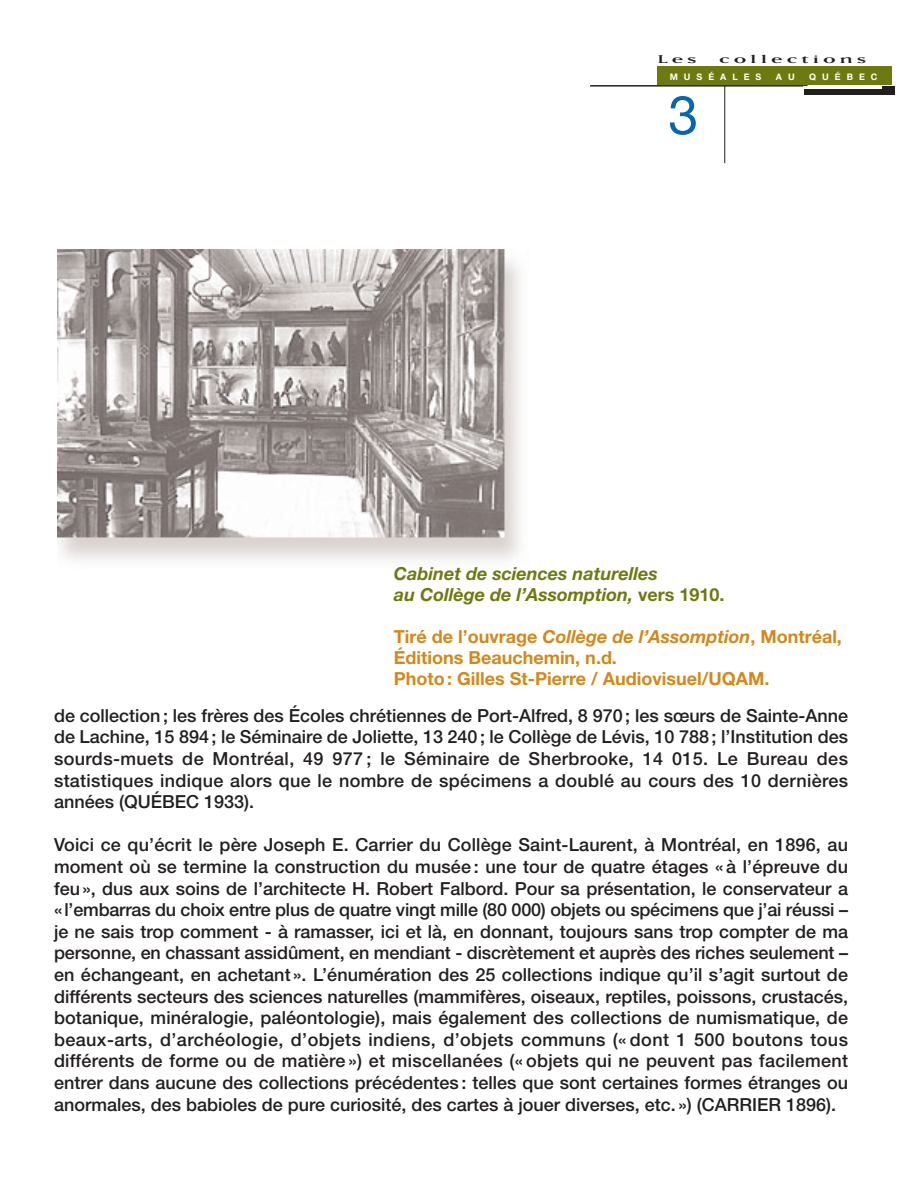
<style>
.page{position:relative;width:918px;height:1188px;background:#fff}
.page>*{position:absolute;margin:0;border:0;box-sizing:border-box;transform-origin:0 0}
.t1{font:54px "Helvetica Neue";color:#0766ad}
.t2{font:500 18px/21.6px "Helvetica Neue";color:#231f20;text-align:justify}
.t3{font:700 18px/21px "Helvetica Neue";color:#d48819}
.t4{font:italic 700 18px/21px "Helvetica Neue";color:#6e7a10}
.t5{font:13.2px "Matrix Wide";letter-spacing:.295em;color:#231f20}
.t6{font:700 9px "Helvetica Neue";letter-spacing:.665em;color:#fff}
.s1{font-style:normal}
.s2{font-style:italic}
</style>
<div class="page">
<div style="left:658px;top:67px;width:234px;height:18px;background:#6e7a10"></div>
<hr style="left:724px;top:85px;width:1px;height:78px;background:#231f20">
<hr style="left:590px;top:85px;width:218px;height:2px;background:#231f20">
<div style="left:805px;top:86px;width:90px;height:8px;background:#231f20"></div>
<hr style="left:803px;top:87px;width:79px;height:2px;background:#fff">
<img style="left:57px;top:249px;width:463px;height:312px">
<p class="t5" style="left:658px;top:51px;width:41px">Les</p>
<p class="t5" style="left:719px;top:51px;width:148px">collections</p>
<p class="t6" style="left:670px;top:74px;width:93px">MUSÉALES</p>
<p class="t6" style="left:776px;top:74px;width:20px">A U</p>
<p class="t6" style="left:809px;top:74px;width:70px">QUÉBEC</p>
<h1 class="t1" style="left:668px;top:96px;width:32px">3</h1>
<p class="t4" style="left:394px;top:565px;width:332px">Cabinet de sciences naturelles<br>au Collège de l’Assomption, <span class="s1">vers 1910.</span></p>
<p class="t3" style="left:394px;top:628px;width:450px">Tiré de l’ouvrage <span class="s2">Collège de l’Assomption</span>, Montréal,<br>Éditions Beauchemin, n.d.<br>Photo : Gilles St-Pierre / Audiovisuel/UQAM.</p>
<p class="t2" style="left:54px;top:706px;width:796px">de collection ; les frères des Écoles chrétiennes de Port-Alfred, 8 970 ; les sœurs de Sainte-Anne de Lachine, 15 894 ; le Séminaire de Joliette, 13 240 ; le Collège de Lévis, 10 788 ; l’Institution des sourds-muets de Montréal, 49 977 ; le Séminaire de Sherbrooke, 14 015. Le Bureau des statistiques indique alors que le nombre de spécimens a doublé au cours des 10 dernières années (QUÉBEC 1933).</p>
<p class="t2" style="left:54px;top:836px;width:796px">Voici ce qu’écrit le père Joseph E. Carrier du Collège Saint-Laurent, à Montréal, en 1896, au moment où se termine la construction du musée : une tour de quatre étages «à l’épreuve du feu», dus aux soins de l’architecte H. Robert Falbord. Pour sa présentation, le conservateur a « l’embarras du choix entre plus de quatre vingt mille (80 000) objets ou spécimens que j’ai réussi – je ne sais trop comment - à ramasser, ici et là, en donnant, toujours sans trop compter de ma personne, en chassant assidûment, en mendiant - discrètement et auprès des riches seulement – en échangeant, en achetant ». L’énumération des 25 collections indique qu’il s’agit surtout de différents secteurs des sciences naturelles (mammifères, oiseaux, reptiles, poissons, crustacés, botanique, minéralogie, paléontologie), mais également des collections de numismatique, de beaux-arts, d’archéologie, d’objets indiens, d’objets communs (« dont 1 500 boutons tous différents de forme ou de matière ») et miscellanées (« objets qui ne peuvent pas facilement entrer dans aucune des collections précédentes : telles que sont certaines formes étranges ou anormales, des babioles de pure curiosité, des cartes à jouer diverses, etc. ») (CARRIER 1896).</p>
</div>
